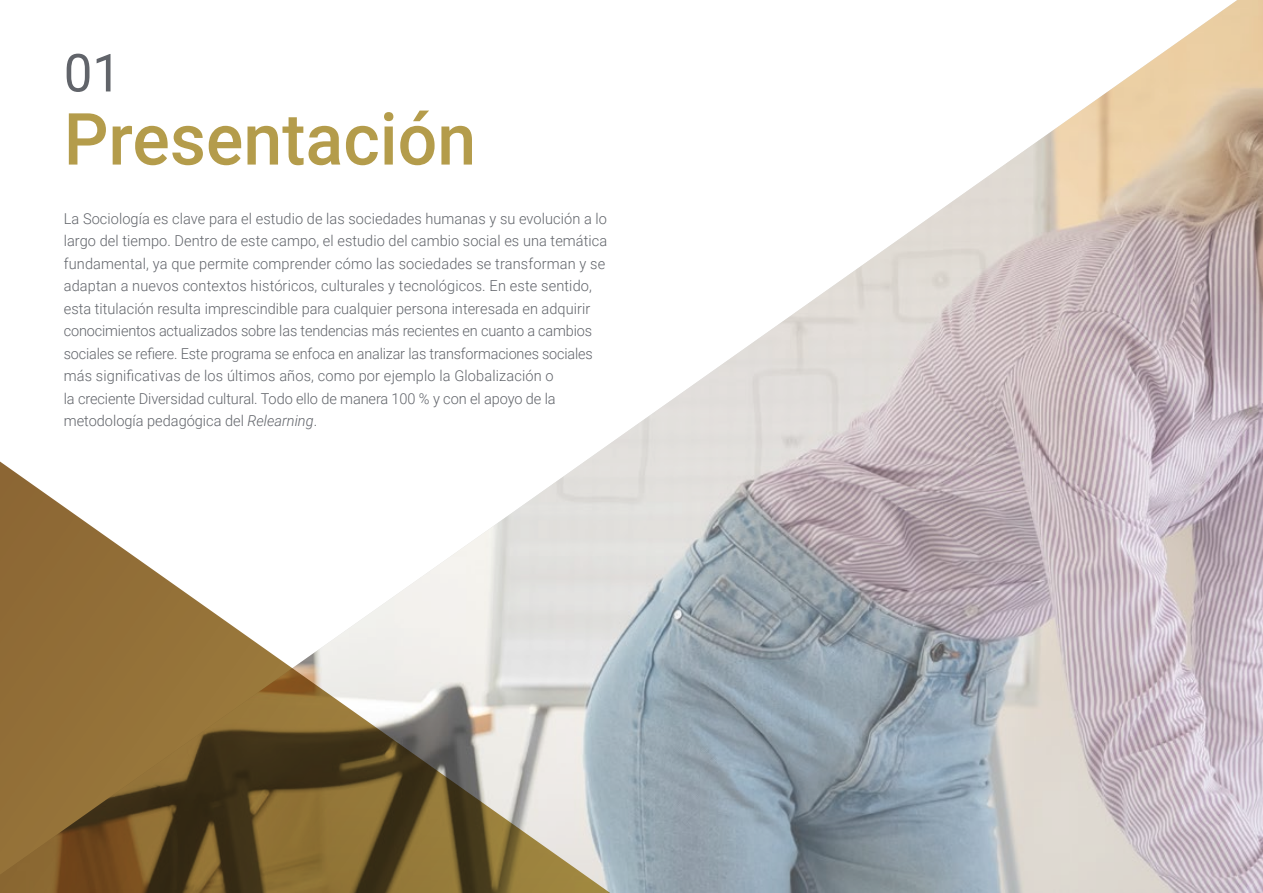
<style>
.page{position:relative;width:1263px;height:893px;background:#fff}
.page>*{position:absolute;margin:0;border:0;box-sizing:border-box;transform-origin:0 0}
.t1{font:500 72px "Roboto";color:#b49c4b}
.t2{font:52.5px "Roboto";color:#61646a}
.t3{font:300 15px/22.5px "Roboto";letter-spacing:.005em;color:#61646a}
.s1{font-style:italic}
</style>
<div class="page">
<img style="left:607px;top:0;width:656px;height:893px">
<svg style="left:0;top:446px;width:640px;height:447px"></svg>
<h2 class="t2" style="left:64px;top:36px;width:59px">01</h2>
<h1 class="t1" style="left:64px;top:89px;width:414px">Presentación</h1>
<p class="t3" style="left:64px;top:207px;width:545px">La Sociología es clave para el estudio de las sociedades humanas y su evolución a lo largo del tiempo. Dentro de este campo, el estudio del cambio social es una temática fundamental, ya que permite comprender cómo las sociedades se transforman y se adaptan a nuevos contextos históricos, culturales y tecnológicos. En este sentido, esta titulación resulta imprescindible para cualquier persona interesada en adquirir conocimientos actualizados sobre las tendencias más recientes en cuanto a cambios sociales se refiere. Este programa se enfoca en analizar las transformaciones sociales más significativas de los últimos años, como por ejemplo la Globalización o<br>la creciente Diversidad cultural. Todo ello de manera 100 % y con el apoyo de la metodología pedagógica del <span class="s1">Relearning</span>.</p>
</div>
